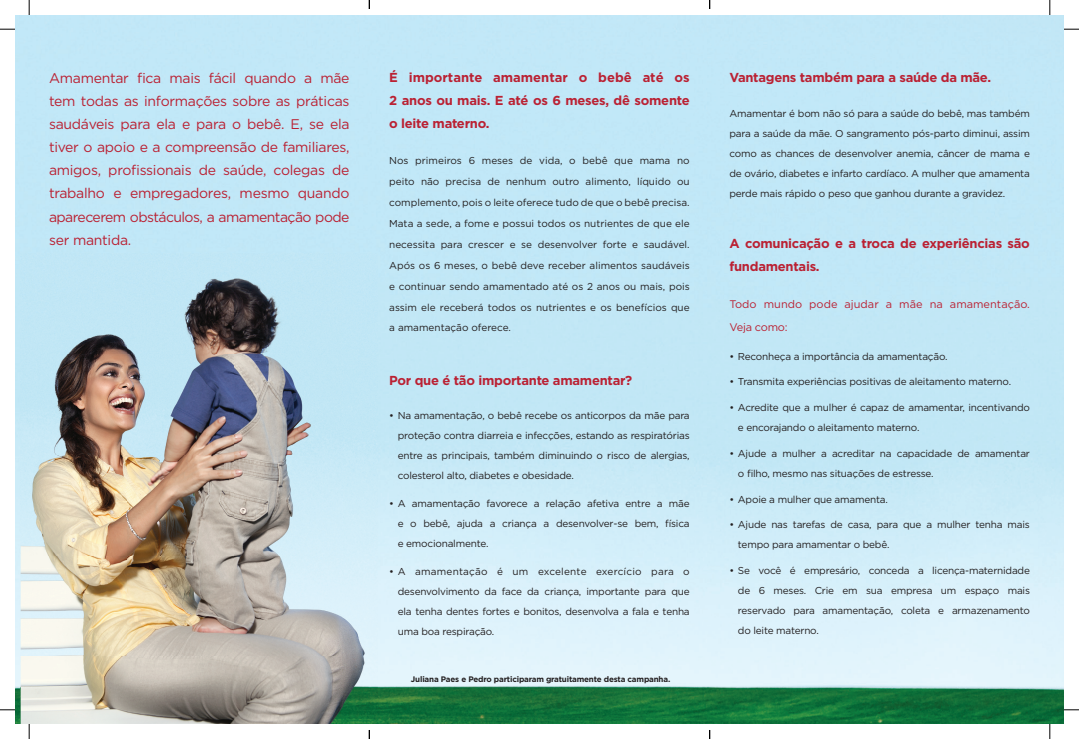
<style>
.page{position:relative;width:1079px;height:739px;background:#fff}
.page>*{position:absolute;margin:0;border:0;box-sizing:border-box;transform-origin:0 0}
.t1{font:14px/23px "Gotham";letter-spacing:-.04em;color:#ba2133;text-align:justify}
.t2{font:700 13px/23px "Gotham";letter-spacing:-.02em;color:#ba2133;text-align:justify}
.t3{font:11px/23px "Gotham";color:#ba2133}
.t4{font:10px/20px "Gotham";letter-spacing:-.02em;color:#231f20;text-align:justify}
.t5{font:10px "Gotham";color:#231f20}
.t6{font:700 8px "Gotham";letter-spacing:-.02em;color:#231f20}
</style>
<div class="page">
<img style="left:15px;top:15px;width:1049px;height:709px">
<img style="left:21px;top:254px;width:357px;height:470px">
<svg style="left:0;top:29px;width:15px;height:1px"></svg>
<svg style="left:1064px;top:29px;width:15px;height:1px"></svg>
<svg style="left:0;top:709px;width:15px;height:1px"></svg>
<svg style="left:1064px;top:709px;width:15px;height:1px"></svg>
<svg style="left:29px;top:0;width:1px;height:15px"></svg>
<svg style="left:29px;top:724px;width:1px;height:15px"></svg>
<svg style="left:1049px;top:0;width:1px;height:15px"></svg>
<svg style="left:1049px;top:724px;width:1px;height:15px"></svg>
<p class="t1" style="left:49px;top:67px;width:302px">Amamentar fica mais fácil quando a mãe tem todas as informações sobre as práticas saudáveis para ela e para o bebê. E, se ela tiver o apoio e a compreensão de familiares, amigos, profissionais de saúde, colegas de trabalho e empregadores, mesmo quando aparecerem obstáculos, a amamentação pode ser mantida.</p>
<h2 class="t2" style="left:389px;top:66px;width:302px">É importante amamentar o bebê até os 2 anos ou mais. E até os 6 meses, dê somente o leite materno.</h2>
<p class="t4" style="left:389px;top:149px;width:302px;line-height:21px">Nos primeiros 6 meses de vida, o bebê que mama no peito não precisa de nenhum outro alimento, líquido ou complemento, pois o leite oferece tudo de que o bebê precisa.<br>Mata a sede, a fome e possui todos os nutrientes de que ele necessita para crescer e se desenvolver forte e saudável.<br>Após os 6 meses, o bebê deve receber alimentos saudáveis e continuar sendo amamentado até os 2 anos ou mais, pois assim ele receberá todos os nutrientes e os benefícios que</p>
<p class="t5" style="left:389px;top:322px;width:123px">a amamentação oferece.</p>
<h2 class="t2" style="left:389px;top:368px;width:245px">Por que é tão importante amamentar?</h2>
<p class="t4" style="left:398px;top:405px;width:293px;text-indent:-8px">• Na amamentação, o bebê recebe os anticorpos da mãe para proteção contra diarreia e infecções, estando as respiratórias entre as principais, também diminuindo o risco de alergias, colesterol alto, diabetes e obesidade.</p>
<p class="t4" style="left:398px;top:493px;width:293px;text-indent:-8px">• A amamentação favorece a relação afetiva entre a mãe e o bebê, ajuda a criança a desenvolver-se bem, física e emocionalmente.</p>
<p class="t4" style="left:398px;top:561px;width:293px;text-indent:-8px">• A amamentação é um excelente exercício para o desenvolvimento da face da criança, importante para que ela tenha dentes fortes e bonitos, desenvolva a fala e tenha uma boa respiração.</p>
<p class="t6" style="left:411px;top:675px;width:261px">Juliana Paes e Pedro participaram gratuitamente desta campanha.</p>
<h2 class="t2" style="left:729px;top:66px;width:263px">Vantagens também para a saúde da mãe.</h2>
<p class="t4" style="left:729px;top:103px;width:302px">Amamentar é bom não só para a saúde do bebê, mas também para a saúde da mãe. O sangramento pós-parto diminui, assim como as chances de desenvolver anemia, câncer de mama e de ovário, diabetes e infarto cardíaco. A mulher que amamenta perde mais rápido o peso que ganhou durante a gravidez.</p>
<h2 class="t2" style="left:729px;top:232px;width:302px">A comunicação e a troca de experiências são fundamentais.</h2>
<p class="t3" style="left:729px;top:293px;width:302px">Todo mundo pode ajudar a mãe na amamentação.<br>Veja como:</p>
<p class="t4" style="left:729px;top:346px;width:220px">• Reconheça a importância da amamentação.</p>
<p class="t4" style="left:729px;top:372px;width:283px">• Transmita experiências positivas de aleitamento materno.</p>
<p class="t4" style="left:738px;top:397px;width:293px;text-indent:-8px">• Acredite que a mulher é capaz de amamentar, incentivando e encorajando o aleitamento materno.</p>
<p class="t4" style="left:738px;top:443px;width:293px;text-indent:-8px">• Ajude a mulher a acreditar na capacidade de amamentar o filho, mesmo nas situações de estresse.</p>
<p class="t4" style="left:729px;top:489px;width:160px">• Apoie a mulher que amamenta.</p>
<p class="t4" style="left:738px;top:514px;width:293px;text-indent:-8px">• Ajude nas tarefas de casa, para que a mulher tenha mais tempo para amamentar o bebê.</p>
<p class="t4" style="left:738px;top:560px;width:293px;text-indent:-8px">• Se você é empresário, conceda a licença-maternidade de 6 meses. Crie em sua empresa um espaço mais reservado para amamentação, coleta e armazenamento do leite materno.</p>
</div>
